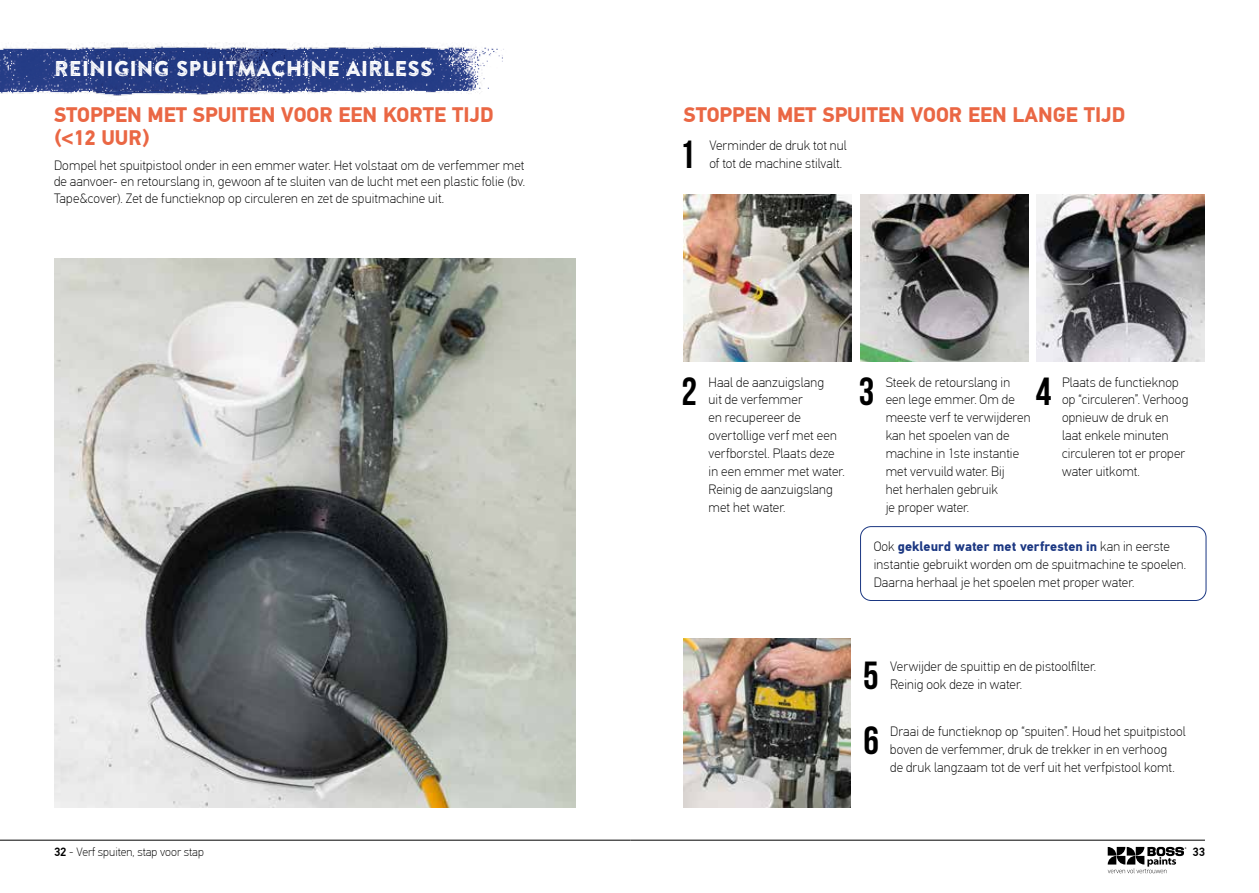
<style>
.page{position:relative;width:1259px;height:893px;background:#fff}
.page>*{position:absolute;margin:0;border:0;box-sizing:border-box;transform-origin:0 0}
.t1{font:700 39.15px "Bebas Neue";color:#000}
.t2{font:21.45px "Brandon Printed Two";color:#fff}
.t3{font:700 21px/22.5px "PF Din Text Pro";color:#ea6744}
.t4{font:100 13.5px/18px "PF Din Text Pro";letter-spacing:.01em;color:#000}
.t5{font:100 12px "PF Din Text Pro";color:#000}
.t6{font:500 12px "PF Din Text Pro";color:#000}
.s1{font-weight:700;color:#1b3782}
.s2{font-weight:500}
</style>
<div class="page">
<img style="left:684px;top:195px;width:167px;height:166px">
<img style="left:860px;top:195px;width:168px;height:166px">
<img style="left:1036px;top:195px;width:168px;height:166px">
<img style="left:684px;top:638px;width:166px;height:170px">
<div style="left:860px;top:526px;width:346px;height:75px;border:1px solid #1b3782;border-radius:11px"></div>
<img style="left:54px;top:258px;width:521px;height:550px">
<img style="left:325px;top:46px;width:179px;height:48px">
<img style="left:0;top:42px;width:325px;height:54px">
<hr style="left:0;top:840px;width:630px;height:1px;background:#000">
<hr style="left:630px;top:840px;width:575px;height:1px;background:#000">
<svg style="left:1107px;top:847px;width:79px;height:26px"></svg>
<h2 class="t2" style="left:54px;top:55px;width:380px">REINIGING SPUITMACHINE AIRLESS</h2>
<h3 class="t3" style="left:54px;top:104px;width:441px">STOPPEN MET SPUITEN VOOR EEN KORTE TIJD (&lt;12 UUR)</h3>
<p class="t4" style="left:54px;top:157px;width:472px;line-height:16.5px;text-align:justify">Dompel het spuitpistool onder in een emmer water. Het volstaat om de verfemmer met de aanvoer- en retourslang in, gewoon af te sluiten van de lucht met een plastic folie (bv.<br>Tape&amp;cover). Zet de functieknop op circuleren en zet de spuitmachine uit.</p>
<h3 class="t3" style="left:683px;top:104px;width:443px">STOPPEN MET SPUITEN VOOR EEN LANGE TIJD</h3>
<h1 class="t1" style="left:679px;top:133px;width:17px">1</h1>
<p class="t4" style="left:709px;top:137px;width:139px">Verminder de druk tot nul of tot de machine stilvalt.</p>
<h1 class="t1" style="left:681px;top:369px;width:17px">2</h1>
<p class="t4" style="left:708px;top:373px;width:137px">Haal de aanzuigslang<br>uit de verfemmer<br>en recupereer de overtollige verf met een verfborstel. Plaats deze in een emmer met water.<br>Reinig de aanzuigslang met het water.</p>
<h1 class="t1" style="left:859px;top:369px;width:17px">3</h1>
<p class="t4" style="left:885px;top:373px;width:146px">Steek de retourslang in een lege emmer. Om de meeste verf te verwijderen kan het spoelen van de machine in 1ste instantie met vervuild water. Bij<br>het herhalen gebruik<br>je proper water.</p>
<h1 class="t1" style="left:1036px;top:369px;width:17px">4</h1>
<p class="t4" style="left:1062px;top:373px;width:128px">Plaats de functieknop op “circuleren”. Verhoog opnieuw de druk en laat enkele minuten circuleren tot er proper water uitkomt.</p>
<p class="t4" style="left:873px;top:538px;width:314px">Ook <span class="s1">gekleurd water met verfresten in</span> kan in eerste instantie gebruikt worden om de spuitmachine te spoelen.<br>Daarna herhaal je het spoelen met proper water.</p>
<h1 class="t1" style="left:863px;top:654px;width:17px">5</h1>
<p class="t4" style="left:890px;top:658px;width:207px">Verwijder de spuittip en de pistoolfilter.<br>Reinig ook deze in water.</p>
<h1 class="t1" style="left:863px;top:719px;width:17px">6</h1>
<p class="t4" style="left:890px;top:723px;width:297px">Draai de functieknop op “spuiten”. Houd het spuitpistool boven de verfemmer, druk de trekker in en verhoog<br>de druk langzaam tot de verf uit het verfpistool komt.</p>
<p class="t5" style="left:54px;top:845px;width:151px"><span class="s2">32</span> - Verf spuiten, stap voor stap</p>
<p class="t6" style="left:1192px;top:844px;width:14px">33</p>
</div>
